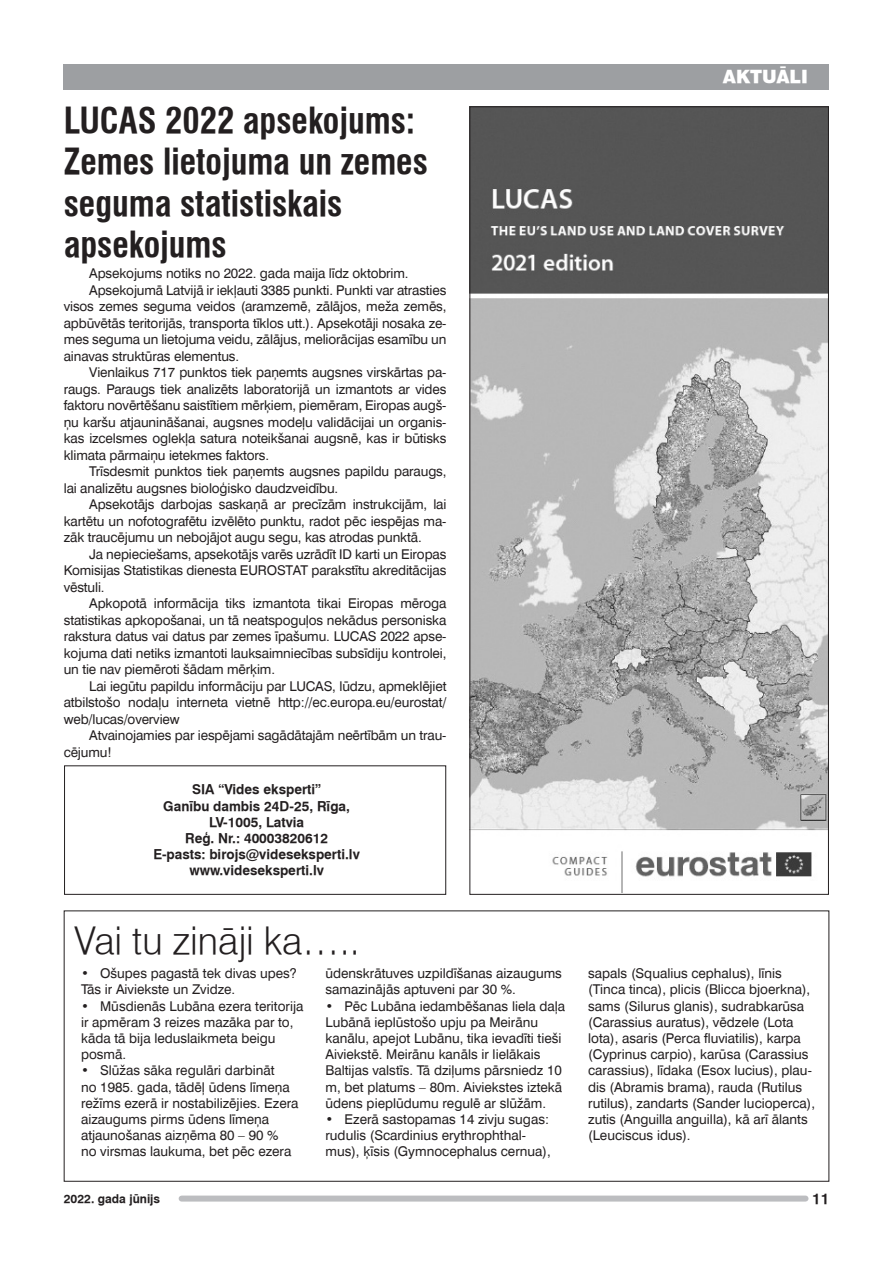
<style>
.page{position:relative;width:893px;height:1263px;background:#fff}
.page>*{position:absolute;margin:0;border:0;box-sizing:border-box;transform-origin:0 0}
.t1{font:300 37.5px "Swiss 721 TL";color:#231f20}
.t2{font:700 condensed 34.5px/41.4px "Swiss 721 TL";color:#231f20}
.t3{font:900 18px "Swiss 721 TL";color:#fff}
.t4{font:700 15px "Swiss 721 TL";color:#231f20}
.t5{font:13.5px/16.2px "Swiss 721 TL";letter-spacing:-.01em;color:#231f20}
.t6{font:700 13.5px/16.2px "Swiss 721 TL";color:#231f20;text-align:center}
.t7{font:700 12px "Swiss 721 TL";color:#231f20}
</style>
<div class="page">
<div style="left:182px;top:1195px;width:624px;height:6px;background:#bcbdc0"></div>
<div style="left:64px;top:64px;width:765px;height:25px;background:#9d9fa2"></div>
<img style="left:471px;top:108px;width:356px;height:784px">
<div style="left:64px;top:765px;width:382px;height:130px;border:1px solid #231f20"></div>
<h2 class="t2" style="left:64px;top:100px;width:366px">LUCAS 2022 apsekojums:<br>Zemes lietojuma un zemes seguma statistiskais apsekojums</h2>
<p class="t5" style="left:89px;top:265px;width:321px">Apsekojums notiks no 2022. gada maija līdz oktobrim.</p>
<p class="t5" style="left:89px;top:282px;width:359px">Apsekojumā Latvijā ir iekļauti 3385 punkti. Punkti var atrasties</p>
<p class="t5" style="left:64px;top:298px;width:384px">visos zemes seguma veidos (aramzemē, zālājos, meža zemēs,</p>
<p class="t5" style="left:64px;top:315px;width:384px">apbūvētās teritorijās, transporta tīklos utt.). Apsekotāji nosaka ze-</p>
<p class="t5" style="left:64px;top:331px;width:384px">mes seguma un lietojuma veidu, zālājus, meliorācijas esamību un</p>
<p class="t5" style="left:64px;top:348px;width:177px">ainavas struktūras elementus.</p>
<p class="t5" style="left:89px;top:364px;width:359px">Vienlaikus 717 punktos tiek paņemts augsnes virskārtas pa-</p>
<p class="t5" style="left:64px;top:381px;width:384px">raugs. Paraugs tiek analizēts laboratorijā un izmantots ar vides</p>
<p class="t5" style="left:64px;top:397px;width:384px">faktoru novērtēšanu saistītiem mērķiem, piemēram, Eiropas augš-</p>
<p class="t5" style="left:64px;top:414px;width:384px">ņu karšu atjaunināšanai, augsnes modeļu validācijai un organis-</p>
<p class="t5" style="left:64px;top:430px;width:384px">kas izcelsmes oglekļa satura noteikšanai augsnē, kas ir būtisks</p>
<p class="t5" style="left:64px;top:447px;width:207px">klimata pārmaiņu ietekmes faktors.</p>
<p class="t5" style="left:89px;top:463px;width:359px">Trīsdesmit punktos tiek paņemts augsnes papildu paraugs,</p>
<p class="t5" style="left:64px;top:480px;width:276px">lai analizētu augsnes bioloģisko daudzveidību.</p>
<p class="t5" style="left:89px;top:496px;width:359px">Apsekotājs darbojas saskaņā ar precīzām instrukcijām, lai</p>
<p class="t5" style="left:64px;top:513px;width:384px">kartētu un nofotografētu izvēlēto punktu, radot pēc iespējas ma-</p>
<p class="t5" style="left:64px;top:529px;width:359px">zāk traucējumu un nebojājot augu segu, kas atrodas punktā.</p>
<p class="t5" style="left:89px;top:546px;width:359px">Ja nepieciešams, apsekotājs varēs uzrādīt ID karti un Eiropas</p>
<p class="t5" style="left:64px;top:562px;width:384px">Komisijas Statistikas dienesta EUROSTAT parakstītu akreditācijas</p>
<p class="t5" style="left:64px;top:579px;width:42px">vēstuli.</p>
<p class="t5" style="left:89px;top:595px;width:359px">Apkopotā informācija tiks izmantota tikai Eiropas mēroga</p>
<p class="t5" style="left:64px;top:612px;width:384px">statistikas apkopošanai, un tā neatspoguļos nekādus personiska</p>
<p class="t5" style="left:64px;top:628px;width:384px">rakstura datus vai datus par zemes īpašumu. LUCAS 2022 apse-</p>
<p class="t5" style="left:64px;top:645px;width:384px">kojuma dati netiks izmantoti lauksaimniecības subsīdiju kontrolei,</p>
<p class="t5" style="left:64px;top:661px;width:213px">un tie nav piemēroti šādam mērķim.</p>
<p class="t5" style="left:89px;top:678px;width:359px">Lai iegūtu papildu informāciju par LUCAS, lūdzu, apmeklējiet</p>
<p class="t5" style="left:64px;top:694px;width:384px">atbilstošo nodaļu interneta vietnē http://ec.europa.eu/eurostat/</p>
<p class="t5" style="left:64px;top:711px;width:117px">web/lucas/overview</p>
<p class="t5" style="left:89px;top:727px;width:359px">Atvainojamies par iespējami sagādātajām neērtībām un trau-</p>
<p class="t5" style="left:64px;top:744px;width:50px">cējumu!</p>
<p class="t6" style="left:153px;top:781px;width:208px">SIA “Vides eksperti”<br>Ganību dambis 24D-25, Rīga,<br>LV-1005, Latvia<br>Reģ. Nr.: 40003820612<br>E-pasts: birojs@videseksperti.lv www.videseksperti.lv</p>
<h1 class="t1" style="left:75px;top:918px;width:287px">Vai tu zināji ka…..</h1>
<p class="t5" style="left:81px;top:965px;width:217px">• Ošupes pagastā tek divas upes?<br>Tās ir Aiviekste un Zvidze.</p>
<p class="t5" style="left:81px;top:998px;width:224px">• Mūsdienās Lubāna ezera teritorija ir apmēram 3 reizes mazāka par to, kāda tā bija leduslaikmeta beigu posmā.</p>
<p class="t5" style="left:81px;top:1062px;width:219px">• Slūžas sāka regulāri darbināt<br>no 1985. gada, tādēļ ūdens līmeņa režīms ezerā ir nostabilizējies. Ezera aizaugums pirms ūdens līmeņa atjaunošanas aizņēma 80 – 90 %<br>no virsmas laukuma, bet pēc ezera</p>
<p class="t5" style="left:325px;top:965px;width:238px">ūdenskrātuves uzpildīšanas aizaugums samazinājās aptuveni par 30 %.</p>
<p class="t5" style="left:325px;top:998px;width:241px">• Pēc Lubāna iedambēšanas liela daļa Lubānā ieplūstošo upju pa Meirānu kanālu, apejot Lubānu, tika ievadīti tieši Aiviekstē. Meirānu kanāls ir lielākais Baltijas valstīs. Tā dziļums pārsniedz 10 m, bet platums – 80m. Aiviekstes iztekā ūdens pieplūdumu regulē ar slūžām.</p>
<p class="t5" style="left:325px;top:1111px;width:227px">• Ezerā sastopamas 14 zivju sugas: rudulis (Scardinius erythrophthal&shy;mus), ķīsis (Gymnocephalus cernua),</p>
<h3 class="t3" style="left:723px;top:66px;width:87px">AKTUĀLI</h3>
<p class="t5" style="left:588px;top:965px;width:228px">sapals (Squalius cephalus), līnis (Tinca tinca), plicis (Blicca bjoerkna), sams (Silurus glanis), sudrabkarūsa (Carassius auratus), vēdzele (Lota lota), asaris (Perca fluviatilis), karpa (Cyprinus carpio), karūsa (Carassius carassius), līdaka (Esox lucius), plau&shy;dis (Abramis brama), rauda (Rutilus rutilus), zandarts (Sander lucioperca), zutis (Anguilla anguilla), kā arī ālants (Leuciscus idus).</p>
<p class="t7" style="left:64px;top:1191px;width:98px">2022. gada jūnijs</p>
<p class="t4" style="left:812px;top:1189px;width:19px">11</p>
</div>
